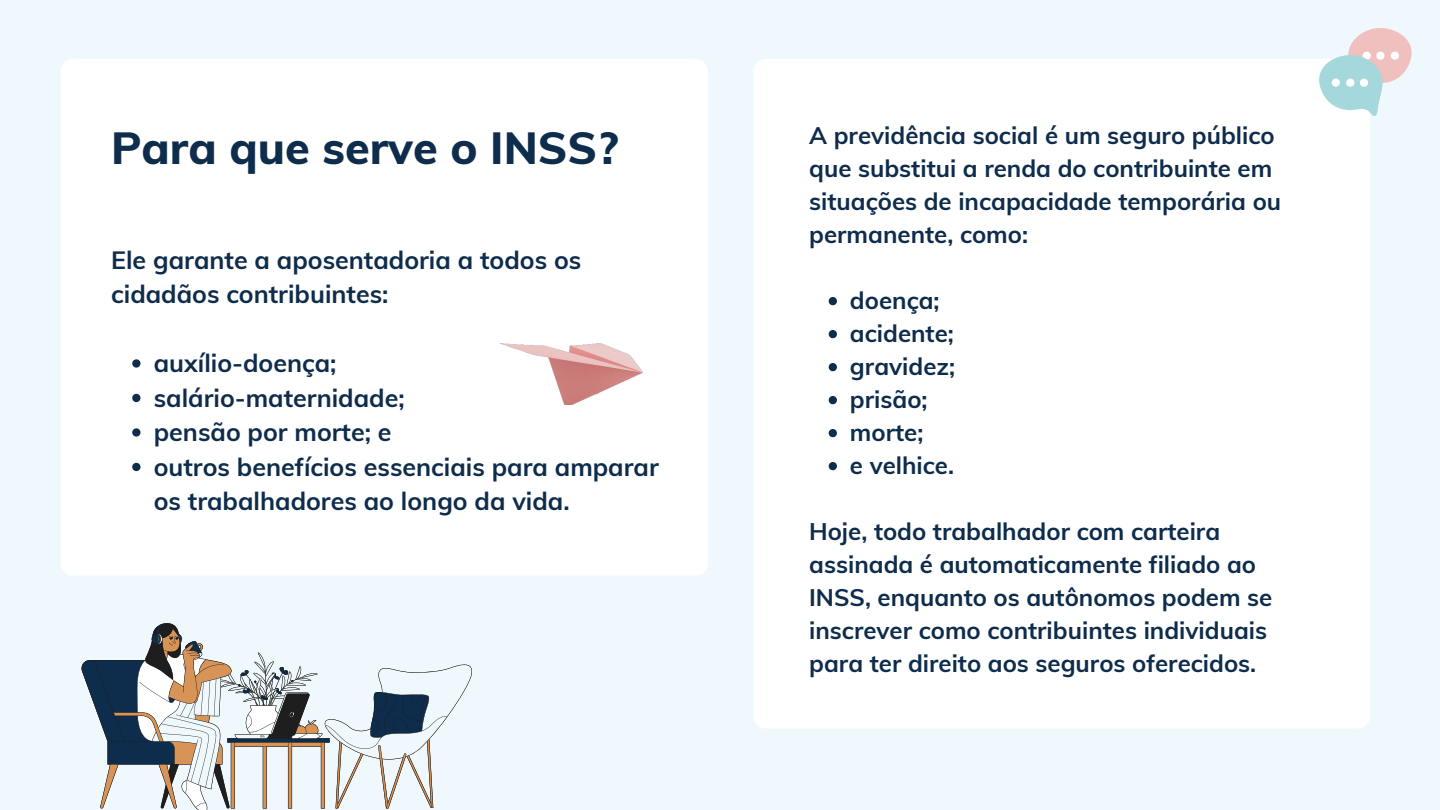
<style>
.page{position:relative;width:1440px;height:810px;background:#eff9fd}
.page>*{position:absolute;margin:0;border:0;box-sizing:border-box;transform-origin:0 0}
.t1{font:800 45px "Muli";color:#0e2c4b}
.t2{font:700 25px/34.5px "Muli";color:#0e2c4b}
.t3{font:700 24px/33px "Muli";color:#0e2c4b}
</style>
<div class="page">
<div style="left:754px;top:59px;width:616px;height:670px;background:#fff;border-radius:12px"></div>
<div style="left:61px;top:59px;width:647px;height:517px;background:#fff;border-radius:12px"></div>
<svg style="left:132px;top:359px;width:8px;height:9px"></svg>
<svg style="left:132px;top:394px;width:8px;height:8px"></svg>
<svg style="left:132px;top:428px;width:8px;height:9px"></svg>
<svg style="left:132px;top:463px;width:8px;height:8px"></svg>
<img style="left:500px;top:343px;width:142px;height:62px">
<svg style="left:81px;top:623px;width:391px;height:187px"></svg>
<svg style="left:1319px;top:28px;width:93px;height:88px"></svg>
<svg style="left:829px;top:297px;width:8px;height:8px"></svg>
<svg style="left:829px;top:330px;width:8px;height:8px"></svg>
<svg style="left:829px;top:363px;width:8px;height:8px"></svg>
<svg style="left:829px;top:396px;width:8px;height:8px"></svg>
<svg style="left:829px;top:429px;width:8px;height:8px"></svg>
<svg style="left:829px;top:462px;width:8px;height:8px"></svg>
<p class="t1" style="left:111px;top:119px;width:509px">Para que serve o INSS?</p>
<p class="t2" style="left:111px;top:242px;width:472px">Ele garante a aposentadoria a todos os cidadãos contribuintes:</p>
<p class="t2" style="left:154px;top:345px;width:184px">auxílio-doença;</p>
<p class="t2" style="left:154px;top:380px;width:252px">salário-maternidade;</p>
<p class="t2" style="left:154px;top:414px;width:239px">pensão por morte; e</p>
<p class="t2" style="left:154px;top:449px;width:507px">outros benefícios essenciais para amparar os trabalhadores ao longo da vida.</p>
<p class="t3" style="left:809px;top:118px;width:473px">A previdência social é um seguro público que substitui a renda do contribuinte em situações de incapacidade temporária ou permanente, como:</p>
<p class="t3" style="left:850px;top:283px;width:91px">doença;</p>
<p class="t3" style="left:850px;top:316px;width:105px">acidente;</p>
<p class="t3" style="left:850px;top:349px;width:107px">gravidez;</p>
<p class="t3" style="left:850px;top:382px;width:79px">prisão;</p>
<p class="t3" style="left:850px;top:415px;width:75px">morte;</p>
<p class="t3" style="left:850px;top:448px;width:106px">e velhice.</p>
<p class="t3" style="left:809px;top:514px;width:465px">Hoje, todo trabalhador com carteira assinada é automaticamente filiado ao INSS, enquanto os autônomos podem se inscrever como contribuintes individuais para ter direito aos seguros oferecidos.</p>
</div>
